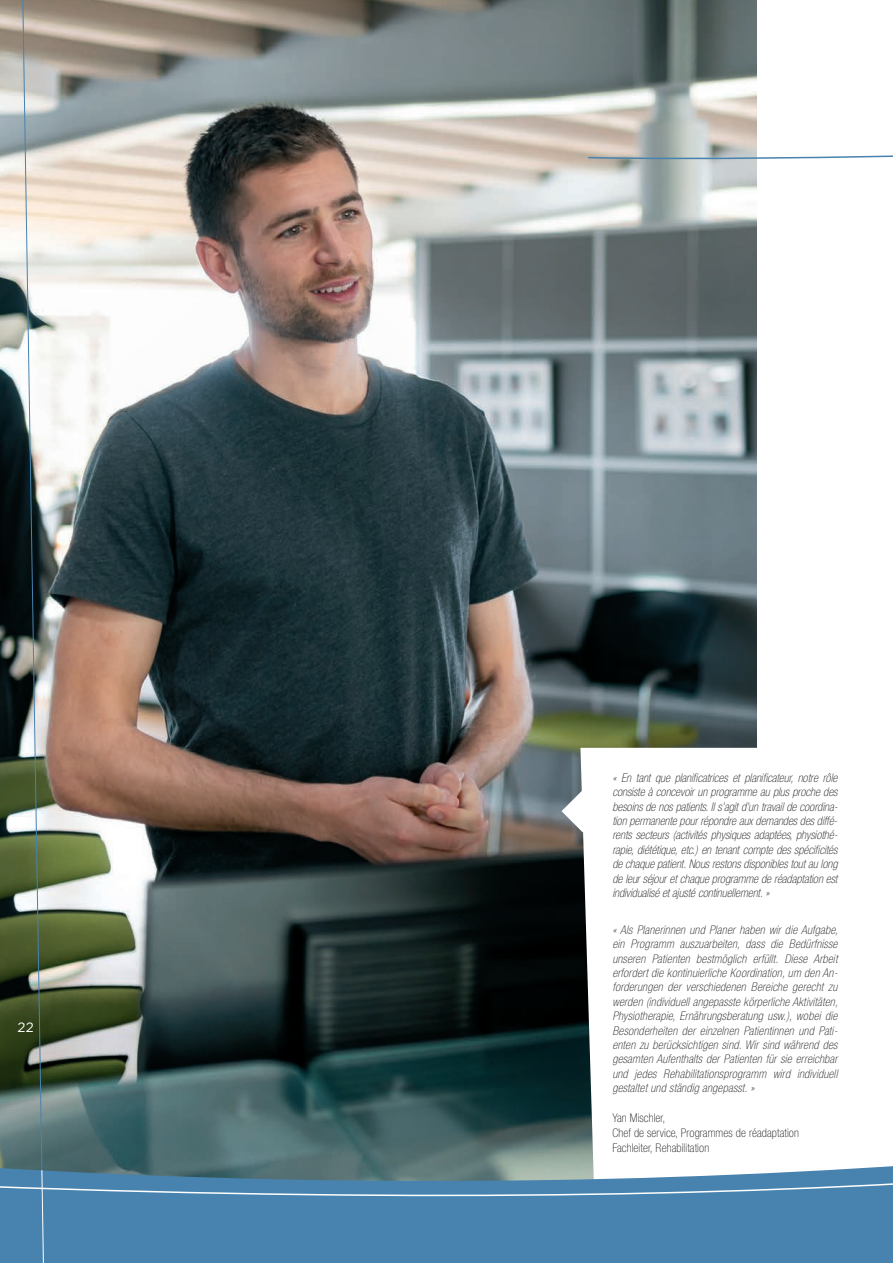
<style>
.page{position:relative;width:893px;height:1263px;background:#fff}
.page>*{position:absolute;margin:0;border:0;box-sizing:border-box;transform-origin:0 0}
.t1{font:13.5px "Gotham";color:#fff}
.t2{font:italic 100 condensed 12px/14.4px "Helvetica Neue LT";letter-spacing:.01em;color:#231f20;text-align:justify}
.t3{font:100 condensed 12px/15px "Helvetica Neue LT";letter-spacing:.01em;color:#231f20}
</style>
<div class="page">
<img style="left:0;top:0;width:757px;height:1062px">
<svg style="left:561px;top:790px;width:19px;height:42px"></svg>
<svg style="left:587px;top:128px;width:306px;height:42px"></svg>
<svg style="left:580px;top:748px;width:177px;height:314px"></svg>
<svg style="left:0;top:1062px;width:893px;height:201px;background:#5281a0"></svg>
<svg style="left:0;top:1078px;width:893px;height:143px"></svg>
<img style="left:22px;top:0;width:23px;height:1263px">
<p class="t1" style="left:17px;top:1020px;width:18px">22</p>
<p class="t2" style="left:612px;top:770px;width:227px">« En tant que planificatrices et planificateur, notre rôle consiste à concevoir un programme au plus proche des besoins de nos patients. Il s’agit d’un travail de coordina&shy;tion permanente pour répondre aux demandes des diffé&shy;rents secteurs (activités physiques adaptées, physiothé&shy;rapie, diététique, etc.) en tenant compte des spécificités de chaque patient. Nous restons disponibles tout au long de leur séjour et chaque programme de réadaptation est individualisé et ajusté continuellement. »</p>
<p class="t2" style="left:612px;top:922px;width:227px">« Als Planerinnen und Planer haben wir die Aufgabe, ein Programm auszuarbeiten, dass die Bedürfnisse unseren Patienten bestmöglich erfüllt. Diese Arbeit erfordert die kontinuierliche Koordination, um den An&shy;forderungen der verschiedenen Bereiche gerecht zu werden (individuell angepasste körperliche Aktivitäten, Physiotherapie, Ernährungsberatung usw.), wobei die Besonderheiten der einzelnen Patientinnen und Pati&shy;enten zu berücksichtigen sind. Wir sind während des gesamten Aufenthalts der Patienten für sie erreichbar und jedes Rehabilitationsprogramm wird individuell gestaltet und ständig angepasst. »</p>
<p class="t3" style="left:612px;top:1110px;width:188px">Yan Mischler,<br>Chef de service, Programmes de réadaptation<br>Fachleiter, Rehabilitation</p>
</div>
